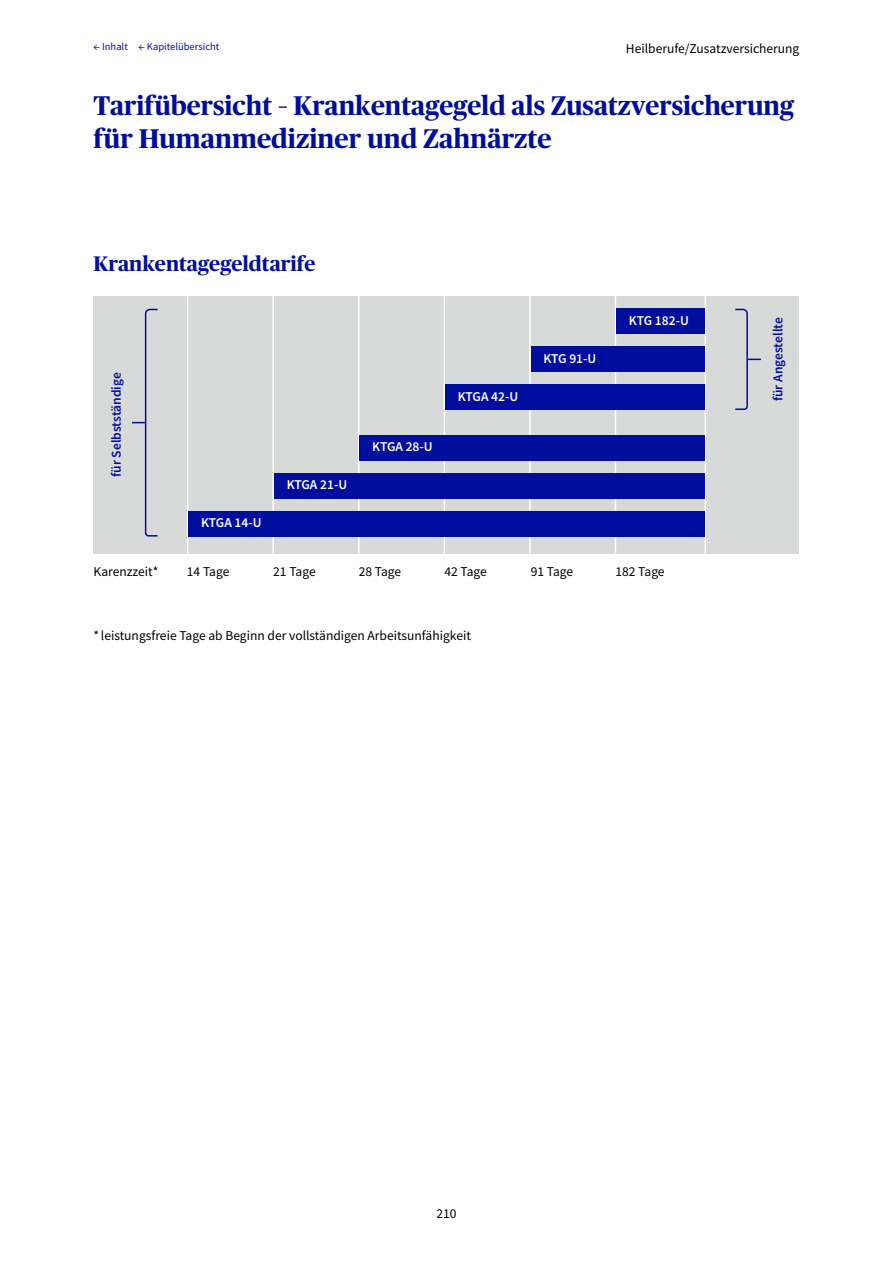
<style>
.page{position:relative;width:893px;height:1263px;background:#fff}
.page>*{position:absolute;margin:0;border:0;box-sizing:border-box;transform-origin:0 0}
.t1{font:700 27px/33px "Publico Headline";color:#000e9e}
.t2{font:700 21px "Publico Headline";color:#000e9e}
.t3{font:13.5px "Source Sans Pro";color:#000}
.t4{font:600 13.5px "Source Sans Pro";letter-spacing:-.02em;color:#fff}
.t5{font:600 13.5px "Source Sans Pro";color:#000e9e}
.t6{font:10.5px "Source Sans Pro";color:#000e9e}
</style>
<div class="page">
<div style="left:94px;top:296px;width:705px;height:257px;background:#d8d9d9"></div>
<hr style="left:187px;top:296px;width:1px;height:257px;background:#fff">
<hr style="left:705px;top:296px;width:1px;height:257px;background:#fff">
<hr style="left:272px;top:296px;width:2px;height:257px;background:#fff">
<hr style="left:358px;top:296px;width:2px;height:257px;background:#fff">
<hr style="left:444px;top:296px;width:1px;height:257px;background:#fff">
<hr style="left:529px;top:296px;width:2px;height:257px;background:#fff">
<hr style="left:615px;top:296px;width:1px;height:257px;background:#fff">
<div style="left:531px;top:347px;width:174px;height:25px;background:#000e9e"></div>
<div style="left:616px;top:309px;width:89px;height:25px;background:#000e9e"></div>
<div style="left:445px;top:385px;width:260px;height:25px;background:#000e9e"></div>
<div style="left:360px;top:435px;width:345px;height:26px;background:#000e9e"></div>
<div style="left:274px;top:473px;width:431px;height:26px;background:#000e9e"></div>
<div style="left:188px;top:511px;width:517px;height:25px;background:#000e9e"></div>
<svg style="left:132px;top:308px;width:26px;height:229px"></svg>
<svg style="left:735px;top:308px;width:26px;height:102px"></svg>
<p class="t6" style="left:94px;top:40px;width:127px">← Inhalt ← Kapitelübersicht</p>
<p class="t3" style="left:626px;top:40px;width:175px">Heilberufe/Zusatzversicherung</p>
<h1 class="t1" style="left:94px;top:88px;width:702px">Tarifübersicht – Krankentagegeld als Zusatzversicherung für Humanmediziner und Zahnärzte</h1>
<h2 class="t2" style="left:94px;top:248px;width:223px">Krankentagegeldtarife</h2>
<p class="t5" style="left:107px;top:477px;width:106px;rotate:-90deg">für Selbstständige</p>
<p class="t4" style="left:201px;top:514px;width:62px">KTGA 14-U</p>
<p class="t4" style="left:287px;top:476px;width:62px">KTGA 21-U</p>
<p class="t4" style="left:372px;top:438px;width:62px">KTGA 28-U</p>
<p class="t4" style="left:458px;top:387px;width:62px">KTGA 42-U</p>
<p class="t4" style="left:543px;top:349px;width:55px">KTG 91-U</p>
<p class="t4" style="left:629px;top:311px;width:61px">KTG 182-U</p>
<p class="t3" style="left:94px;top:563px;width:66px">Karenzzeit*</p>
<p class="t3" style="left:187px;top:563px;width:44px">14 Tage</p>
<p class="t3" style="left:273px;top:563px;width:44px">21 Tage</p>
<p class="t3" style="left:359px;top:563px;width:44px">28 Tage</p>
<p class="t3" style="left:444px;top:563px;width:44px">42 Tage</p>
<p class="t3" style="left:531px;top:563px;width:44px">91 Tage</p>
<p class="t3" style="left:615px;top:563px;width:51px">182 Tage</p>
<p class="t3" style="left:94px;top:626px;width:379px">* leistungsfreie Tage ab Beginn der vollständigen Arbeitsunfähigkeit</p>
<p class="t5" style="left:769px;top:401px;width:86px;rotate:-90deg">für Angestellte</p>
<p class="t3" style="left:436px;top:1205px;width:22px">210</p>
</div>
